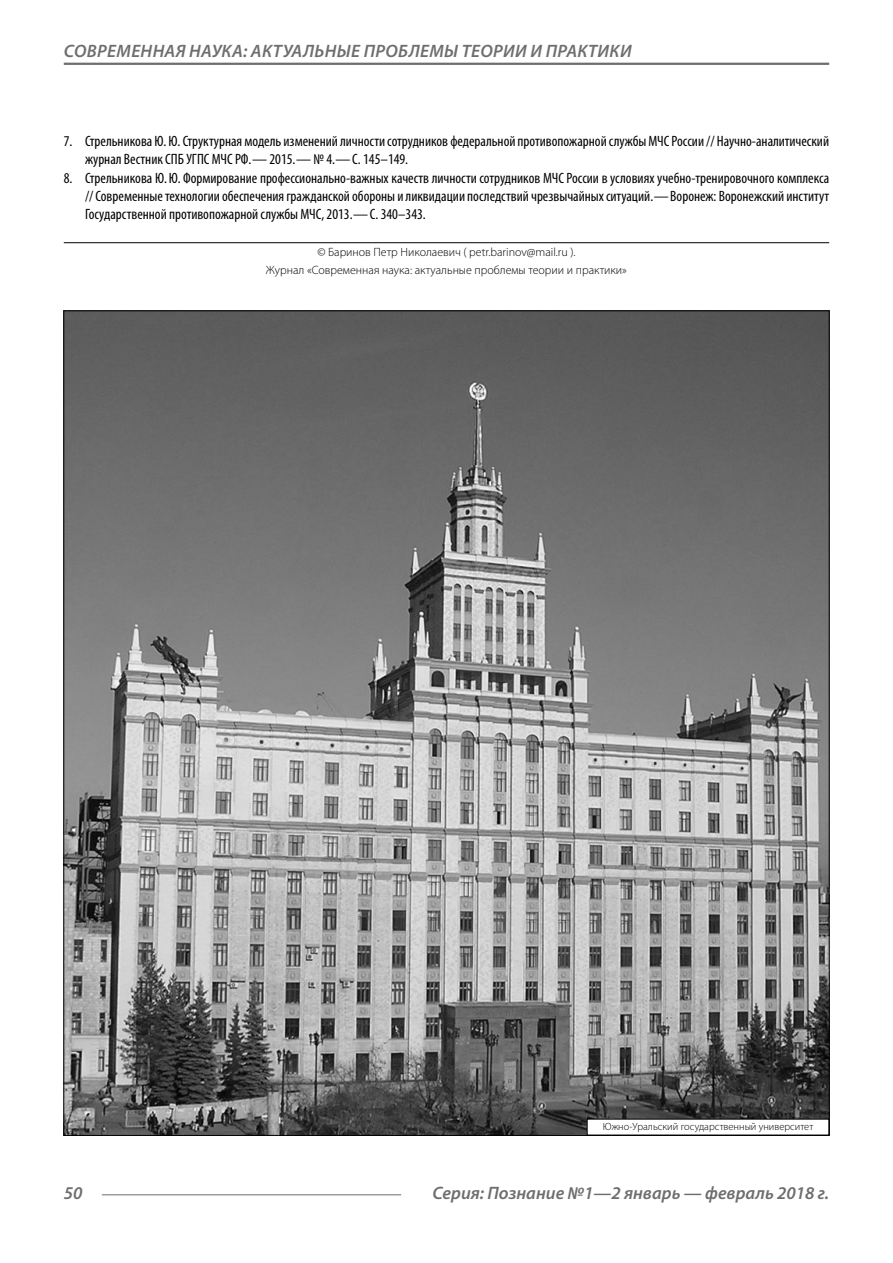
<style>
.page{position:relative;width:893px;height:1263px;background:#fff}
.page>*{position:absolute;margin:0;border:0;box-sizing:border-box;transform-origin:0 0}
.t1{font:italic 600 18px "Myriad Pro";letter-spacing:.02em;color:#6e6e6e}
.t2{font:italic 600 18px "Myriad Pro";color:#6e6e6e}
.t3{font:condensed 15px/18.3px "Myriad Pro";color:#000}
.Copy{font:300 12px/18.3px "Myriad Pro";color:#000;text-align:center}
.Author-doc{font:300 10.5px "Myriad Pro";color:#000}
</style>
<div class="page">
<hr style="left:64px;top:63px;width:765px;height:2px;background:#6e6e6e">
<hr style="left:102px;top:1194px;width:299px;height:1px;background:#6e6e6e">
<hr style="left:64px;top:242px;width:765px;height:1px;background:#000">
<img style="left:65px;top:312px;width:763px;height:822px">
<div style="left:587px;top:1119px;width:242px;height:16px;background:#fff"></div>
<p class="t1" style="left:64px;top:39px;width:569px">СОВРЕМЕННАЯ НАУКА: АКТУАЛЬНЫЕ ПРОБЛЕМЫ ТЕОРИИ И ПРАКТИКИ</p>
<p class="t3" style="left:85px;top:132px;width:746px;text-indent:-21px">7. Стрельникова Ю.Ю. Структурная модель изменений личности сотрудников федеральной противопожарной службы МЧС России // Научно-аналитический журнал Вестник СПБ УГПС МЧС РФ.— 2015.— № 4.—С. 145–149.</p>
<p class="t3" style="left:85px;top:168px;width:746px;text-align:justify;text-indent:-21px">8. Стрельникова Ю.Ю. Формирование профессионально-важных качеств личности сотрудников МЧС России в условиях учебно-тренировочного комплекса // Современные технологии обеспечения гражданской обороны и ликвидации последствий чрезвычайных ситуаций.—Воронеж: Воронежский институт Государственной противопожарной службы МЧС, 2013.—С. 340–343.</p>
<p class="Copy" style="left:266px;top:243px;width:363px">© Баринов Петр Николаевич ( petr.barinov@mail.ru ).<br>Журнал «Современная наука: актуальные проблемы теории и практики»</p>
<p class="Author-doc" style="left:603px;top:1120px;width:212px">Южно-Уральский государственный университет</p>
<p class="t1" style="left:64px;top:1182px;width:20px">50</p>
<p class="t2" style="left:432px;top:1182px;width:398px">Серия: Познание №1—2 январь — февраль 2018 г.</p>
</div>
